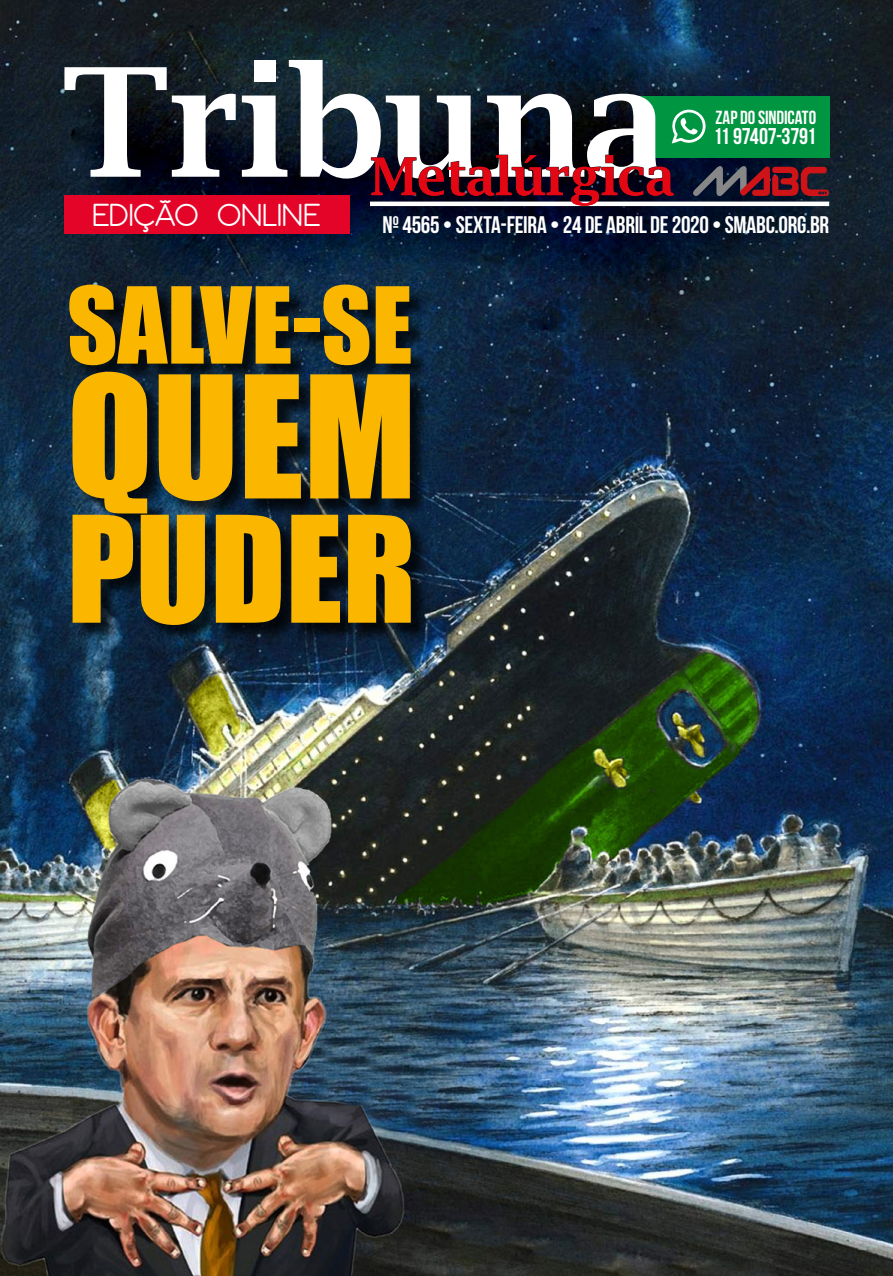
<style>
.page{position:relative;width:893px;height:1276px;background:#fff}
.page>*{position:absolute;margin:0;border:0;box-sizing:border-box;transform-origin:0 0}
.t1{font:156.9px "Impact";color:#fbb700}
.t2{font:136.5px "Impact";color:#fbb700}
.t3{font:97.8px "Impact";color:#fbb700}
.t4{font:31.5px "Moon 2.0";letter-spacing:.01em;color:#fff}
.t5{font:24px "Bebas Neue";letter-spacing:-.01em;color:#fff}
.t6{font:22.8px "Bebas Neue";letter-spacing:-.01em;color:#fff}
.t7{font:18.9px "Bebas Neue";letter-spacing:-.005em;color:#fff}
</style>
<div class="page">
<img style="left:0;top:0;width:893px;height:1276px">
<div style="left:64px;top:195px;width:286px;height:39px;background:#e30428"></div>
<svg style="left:64px;top:67px;width:172px;height:110px"></svg>
<svg style="left:242px;top:60px;width:587px;height:146px"></svg>
<div style="left:72px;top:287px;width:357px;height:356px;background:#000;opacity:.75"></div>
<h3 class="t4" style="left:93px;top:198px;width:229px">EDIÇÃO ONLINE</h3>
<p class="t7" style="left:715px;top:107px;width:102px">ZAP DO SINDICATO</p>
<p class="t6" style="left:713px;top:123px;width:104px">11 97407-3791</p>
<p class="t5" style="left:382px;top:211px;width:448px">Nº 4565 • SEXTA-FEIRA • 24 DE ABRIL DE 2020 • SMABC.ORG.BR</p>
<h3 class="t3" style="left:67px;top:249px;width:347px">SALVE-SE</h3>
<h1 class="t1" style="left:67px;top:315px;width:351px">QUEM</h1>
<h2 class="t2" style="left:67px;top:463px;width:351px">PUDER</h2>
</div>
